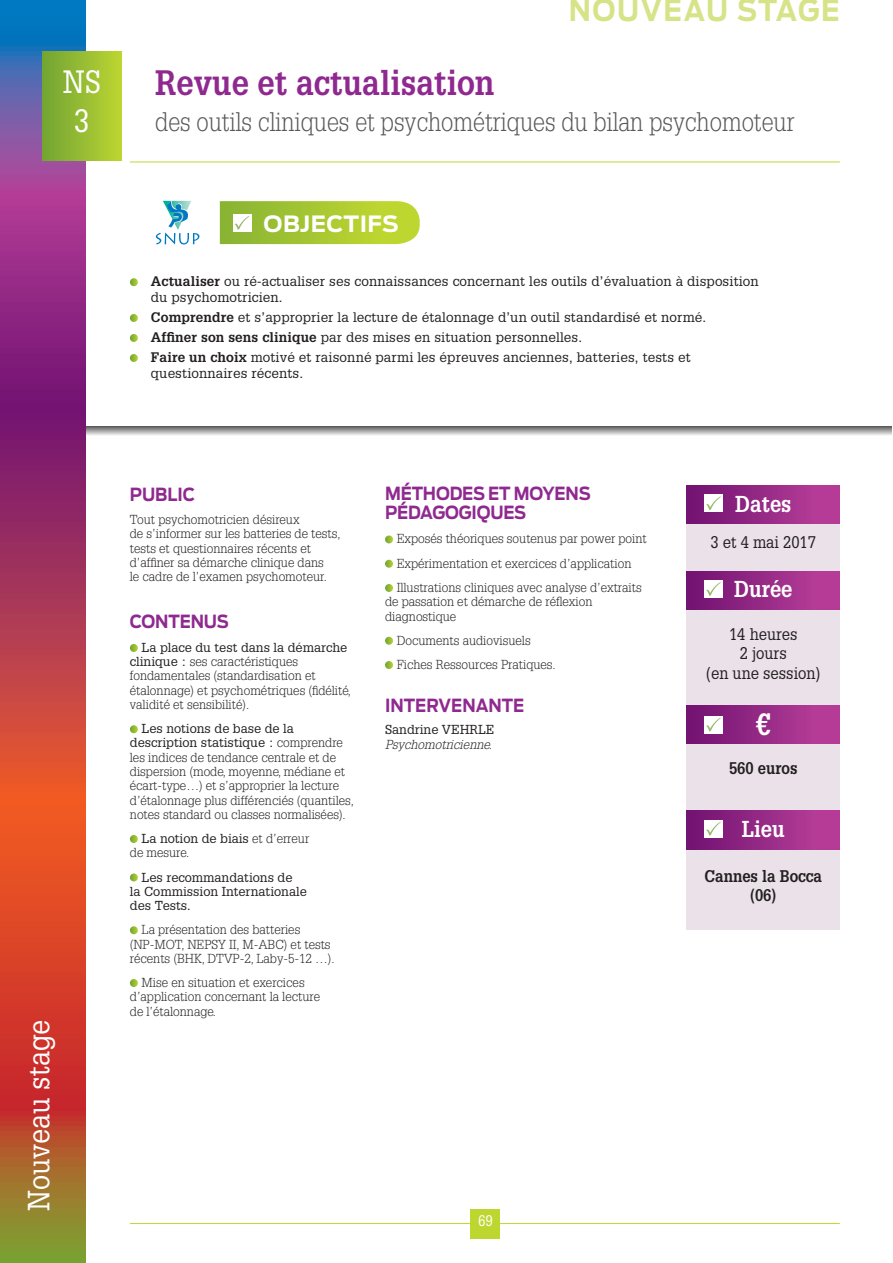
<style>
.page{position:relative;width:893px;height:1263px;background:#fff}
.page>*{position:absolute;margin:0;border:0;box-sizing:border-box;transform-origin:0 0}
.t1{font:700 34.5px "Glypha LT Std";color:#8f2990;scale:.9 1}
.t2{font:31.5px/39px "Glypha LT Std";color:#fff;text-align:center;scale:.9 1}
.t3{font:30px "Glypha LT Std";color:#fff;scale:.9 1}
.t4{font:700 30px "Antenna";letter-spacing:.055em;color:#d7e387;scale:.9 1}
.t5{font:700 30px "Glypha LT Std";color:#fff;scale:.9 1}
.t6{font:300 26.25px "Glypha LT Std";color:#57585a;scale:.9 1}
.t7{font:700 22.5px "Glypha LT Std";color:#fff;scale:.9 1}
.t8{font:700 22.35px "Antenna";letter-spacing:.015em;color:#fff}
.t9{font:700 18px/19.5px "Antenna";letter-spacing:-.01em;color:#8f2990;scale:.9 1}
.t10{font:16.5px/19.5px "Glypha LT Std";color:#231f20;text-align:center;scale:.9 1}
.t11{font:700 16.5px/19.5px "Glypha LT Std";color:#231f20;text-align:center;scale:.9 1}
.t12{font:15px "Glypha LT Std";color:#fff;scale:.9 1}
.t13{font:13.5px/20px "Glypha LT Std";letter-spacing:.01em;color:#231f20}
.t14{font:300 12.75px/14.2px "Glypha LT Std";color:#231f20}
.t15{font:12.75px/14.2px "Glypha LT Std";color:#231f20}
.t16{font:italic 300 12.75px "Glypha LT Std";color:#231f20}
.s1{font-weight:700}
.s2{font-weight:400}
</style>
<div class="page">
<svg style="left:85px;top:426px;width:807px;height:9px;background:#a2a0a0"></svg>
<svg style="left:0;top:0;width:85px;height:1263px;background:#a74356"></svg>
<hr style="left:130px;top:162px;width:710px;height:1px;background:#bed630">
<svg style="left:130px;top:278px;width:8px;height:8px"></svg>
<svg style="left:130px;top:314px;width:8px;height:8px"></svg>
<svg style="left:130px;top:334px;width:8px;height:8px"></svg>
<svg style="left:130px;top:354px;width:8px;height:8px"></svg>
<svg style="left:130px;top:644px;width:8px;height:8px"></svg>
<svg style="left:130px;top:725px;width:8px;height:8px"></svg>
<svg style="left:130px;top:835px;width:8px;height:8px"></svg>
<svg style="left:130px;top:873px;width:8px;height:8px"></svg>
<svg style="left:130px;top:926px;width:8px;height:8px"></svg>
<svg style="left:130px;top:979px;width:8px;height:8px"></svg>
<svg style="left:385px;top:535px;width:8px;height:8px"></svg>
<svg style="left:385px;top:560px;width:8px;height:8px"></svg>
<svg style="left:385px;top:584px;width:8px;height:8px"></svg>
<svg style="left:385px;top:637px;width:8px;height:8px"></svg>
<svg style="left:385px;top:661px;width:8px;height:8px"></svg>
<svg style="left:220px;top:201px;width:200px;height:43px;background:#adca3e"></svg>
<svg style="left:156px;top:200px;width:43px;height:45px"></svg>
<div style="left:43px;top:52px;width:78px;height:108px;background:linear-gradient(to right,#72a534,#bbd432)"></div>
<div style="left:687px;top:485px;width:153px;height:445px;background:#eae1e9"></div>
<div style="left:687px;top:485px;width:153px;height:39px;background:linear-gradient(to right,#711271,#bd419b)"></div>
<div style="left:687px;top:571px;width:153px;height:38px;background:linear-gradient(to right,#711271,#bd419b)"></div>
<div style="left:687px;top:705px;width:153px;height:39px;background:linear-gradient(to right,#711271,#bd419b)"></div>
<div style="left:705px;top:494px;width:18px;height:18px;background:#fff"></div>
<svg style="left:706px;top:496px;width:15px;height:14px"></svg>
<div style="left:705px;top:580px;width:18px;height:18px;background:#fff"></div>
<svg style="left:706px;top:582px;width:15px;height:14px"></svg>
<div style="left:705px;top:716px;width:18px;height:18px;background:#fff"></div>
<svg style="left:706px;top:718px;width:15px;height:14px"></svg>
<div style="left:687px;top:811px;width:153px;height:38px;background:linear-gradient(to right,#711271,#bd419b)"></div>
<div style="left:705px;top:820px;width:18px;height:18px;background:#fff"></div>
<svg style="left:706px;top:822px;width:15px;height:14px"></svg>
<hr style="left:130px;top:1223px;width:710px;height:1px;background:#bed630">
<div style="left:470px;top:1209px;width:30px;height:29px;background:#bed630"></div>
<h2 class="t2" style="left:63px;top:62px;width:44px">NS<br>3</h2>
<h3 class="t4" style="left:569px;top:-8px;width:303px">NOUVEAU STAGE</h3>
<h1 class="t1" style="left:155px;top:61px;width:378px">Revue et actualisation</h1>
<h3 class="t6" style="left:155px;top:106px;width:712px">des outils cliniques et psychométriques du bilan psychomoteur</h3>
<h3 class="t8" style="left:264px;top:210px;width:137px">OBJECTIFS</h3>
<p class="t13" style="left:151px;top:273px;width:609px;line-height:15.8px"><span class="s1">Actualiser</span> ou ré-actualiser ses connaissances concernant les outils d’évaluation à disposition du psychomotricien.</p>
<p class="t13" style="left:151px;top:307px;width:557px"><span class="s1">Comprendre</span> et s’approprier la lecture de étalonnage d’un outil standardisé et normé.<br><span class="s1">Affiner son sens clinique</span> par des mises en situation personnelles.<br><span class="s1">Faire un choix</span> motivé et raisonné parmi les épreuves anciennes, batteries, tests et</p>
<p class="t13" style="left:151px;top:363px;width:154px">questionnaires récents.</p>
<h3 class="t3" style="left:21px;top:1211px;width:214px;rotate:-90deg">Nouveau stage</h3>
<h3 class="t9" style="left:130px;top:485px;width:74px">PUBLIC</h3>
<p class="t14" style="left:130px;top:513px;width:212px">Tout psychomotricien désireux<br>de s’informer sur les batteries de tests, tests et questionnaires récents et d’affiner sa démarche clinique dans<br>le cadre de l’examen psychomoteur.</p>
<h3 class="t9" style="left:130px;top:611px;width:111px">CONTENUS</h3>
<p class="t14" style="left:130px;top:640px;width:223px;text-indent:12px"><span class="s2">La place du test dans la démarche clinique :</span> ses caractéristiques fondamentales (standardisation et étalonnage) et psychométriques (fidélité, validité et sensibilité).</p>
<p class="t14" style="left:130px;top:722px;width:226px;text-indent:12px"><span class="s2">Les notions de base de la description statistique :</span> comprendre les indices de tendance centrale et de dispersion (mode, moyenne, médiane et écart-type…) et s’approprier la lecture d’étalonnage plus différenciés (quantiles, notes standard ou classes normalisées).</p>
<p class="t14" style="left:130px;top:831px;width:181px;text-indent:12px"><span class="s2">La notion de biais</span> et d’erreur de mesure.</p>
<p class="t15" style="left:130px;top:869px;width:178px;text-indent:12px">Les recommandations de<br>la Commission Internationale des Tests.</p>
<p class="t14" style="left:130px;top:923px;width:206px;text-indent:12px">La présentation des batteries (NP-MOT, NEPSY II, M-ABC) et tests récents (BHK, DTVP-2, Laby-5-12 …).</p>
<p class="t14" style="left:130px;top:975px;width:192px;text-indent:12px">Mise en situation et exercices d’application concernant la lecture de l’étalonnage.</p>
<h3 class="t9" style="left:385px;top:483px;width:230px">MÉTHODES ET MOYENS<br>PÉDAGOGIQUES</h3>
<p class="t14" style="left:397px;top:527px;width:252px;line-height:24.3px">Exposés théoriques soutenus par power point<br>Expérimentation et exercices d’application<br>Illustrations cliniques avec analyse d’extraits</p>
<p class="t14" style="left:385px;top:595px;width:209px">de passation et démarche de réflexion diagnostique</p>
<p class="t14" style="left:397px;top:628px;width:161px;line-height:24.3px">Documents audiovisuels<br>Fiches Ressources Pratiques.</p>
<h3 class="t9" style="left:385px;top:696px;width:156px">INTERVENANTE</h3>
<p class="t15" style="left:385px;top:722px;width:111px">Sandrine VEHRLE</p>
<p class="t16" style="left:385px;top:737px;width:109px">Psychomotricienne.</p>
<h3 class="t7" style="left:735px;top:489px;width:64px">Dates</h3>
<p class="t10" style="left:710px;top:531px;width:119px">3 et 4 mai 2017</p>
<h3 class="t7" style="left:734px;top:575px;width:67px">Durée</h3>
<p class="t10" style="left:706px;top:624px;width:128px">14 heures<br>2 jours<br>(en une session)</p>
<h3 class="t5" style="left:756px;top:705px;width:18px">€</h3>
<p class="t11" style="left:729px;top:758px;width:78px">560 euros</p>
<h3 class="t7" style="left:742px;top:815px;width:49px">Lieu</h3>
<p class="t11" style="left:704px;top:866px;width:132px">Cannes la Bocca (06)</p>
<p class="t12" style="left:478px;top:1211px;width:18px">69</p>
</div>
